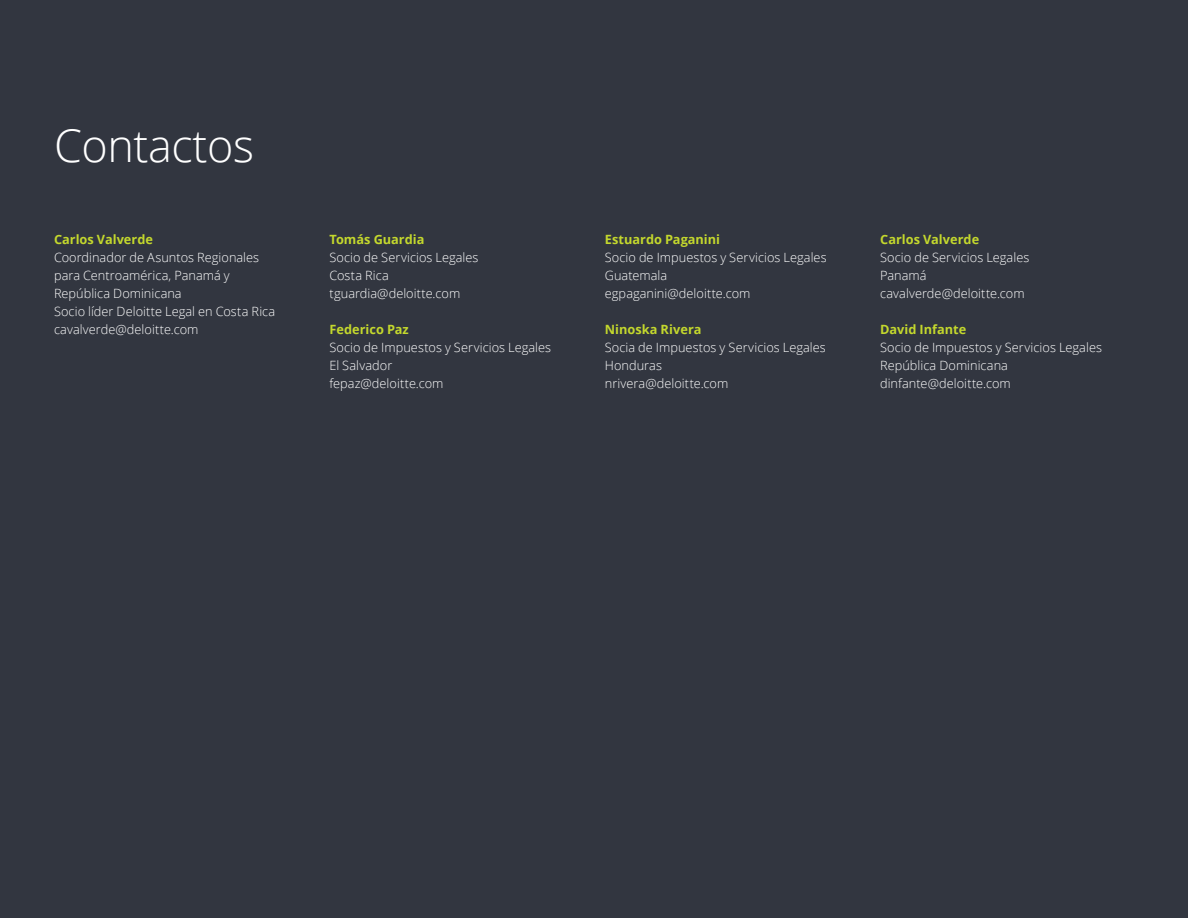
<style>
.page{position:relative;width:1188px;height:918px;background:#323640}
.page>*{position:absolute;margin:0;border:0;box-sizing:border-box;transform-origin:0 0}
.Story_heading_light{font:300 45px "Open Sans";letter-spacing:-.01em;color:#fff}
.Quote_name_company{font:300 12.75px "Open Sans";letter-spacing:.005em;color:#fff}
.Quote_name_company-2{font:700 12.75px "Open Sans";color:#c4d82d}
</style>
<div class="page">
<p class="Story_heading_light" style="left:54px;top:115px;width:201px">Contactos</p>
<p class="Quote_name_company-2" style="left:54px;top:230px;width:101px">Carlos Valverde</p>
<p class="Quote_name_company" style="left:54px;top:248px;width:207px">Coordinador de Asuntos Regionales</p>
<p class="Quote_name_company" style="left:54px;top:266px;width:177px">para Centroamérica, Panamá y</p>
<p class="Quote_name_company" style="left:54px;top:284px;width:129px">República Dominicana</p>
<p class="Quote_name_company" style="left:54px;top:302px;width:223px">Socio líder Deloitte Legal en Costa Rica</p>
<p class="Quote_name_company" style="left:54px;top:320px;width:146px">cavalverde@deloitte.com</p>
<p class="Quote_name_company-2" style="left:329px;top:230px;width:97px">Tomás Guardia</p>
<p class="Quote_name_company" style="left:329px;top:248px;width:151px">Socio de Servicios Legales</p>
<p class="Quote_name_company" style="left:329px;top:266px;width:61px">Costa Rica</p>
<p class="Quote_name_company" style="left:329px;top:284px;width:132px">tguardia@deloitte.com</p>
<p class="Quote_name_company-2" style="left:329px;top:320px;width:81px">Federico Paz</p>
<p class="Quote_name_company" style="left:329px;top:338px;width:223px">Socio de Impuestos y Servicios Legales</p>
<p class="Quote_name_company" style="left:329px;top:356px;width:64px">El Salvador</p>
<p class="Quote_name_company" style="left:329px;top:374px;width:116px">fepaz@deloitte.com</p>
<p class="Quote_name_company-2" style="left:605px;top:230px;width:117px">Estuardo Paganini</p>
<p class="Quote_name_company" style="left:605px;top:248px;width:223px">Socio de Impuestos y Servicios Legales</p>
<p class="Quote_name_company" style="left:605px;top:266px;width:64px">Guatemala</p>
<p class="Quote_name_company" style="left:605px;top:284px;width:147px">egpaganini@deloitte.com</p>
<p class="Quote_name_company-2" style="left:605px;top:320px;width:98px">Ninoska Rivera</p>
<p class="Quote_name_company" style="left:605px;top:338px;width:223px">Socia de Impuestos y Servicios Legales</p>
<p class="Quote_name_company" style="left:605px;top:356px;width:59px">Honduras</p>
<p class="Quote_name_company" style="left:605px;top:374px;width:125px">nrivera@deloitte.com</p>
<p class="Quote_name_company-2" style="left:880px;top:230px;width:101px">Carlos Valverde</p>
<p class="Quote_name_company" style="left:880px;top:248px;width:151px">Socio de Servicios Legales</p>
<p class="Quote_name_company" style="left:880px;top:266px;width:48px">Panamá</p>
<p class="Quote_name_company" style="left:880px;top:284px;width:146px">cavalverde@deloitte.com</p>
<p class="Quote_name_company-2" style="left:880px;top:320px;width:88px">David Infante</p>
<p class="Quote_name_company" style="left:880px;top:338px;width:223px">Socio de Impuestos y Servicios Legales</p>
<p class="Quote_name_company" style="left:880px;top:356px;width:129px">República Dominicana</p>
<p class="Quote_name_company" style="left:880px;top:374px;width:132px">dinfante@deloitte.com</p>
</div>
